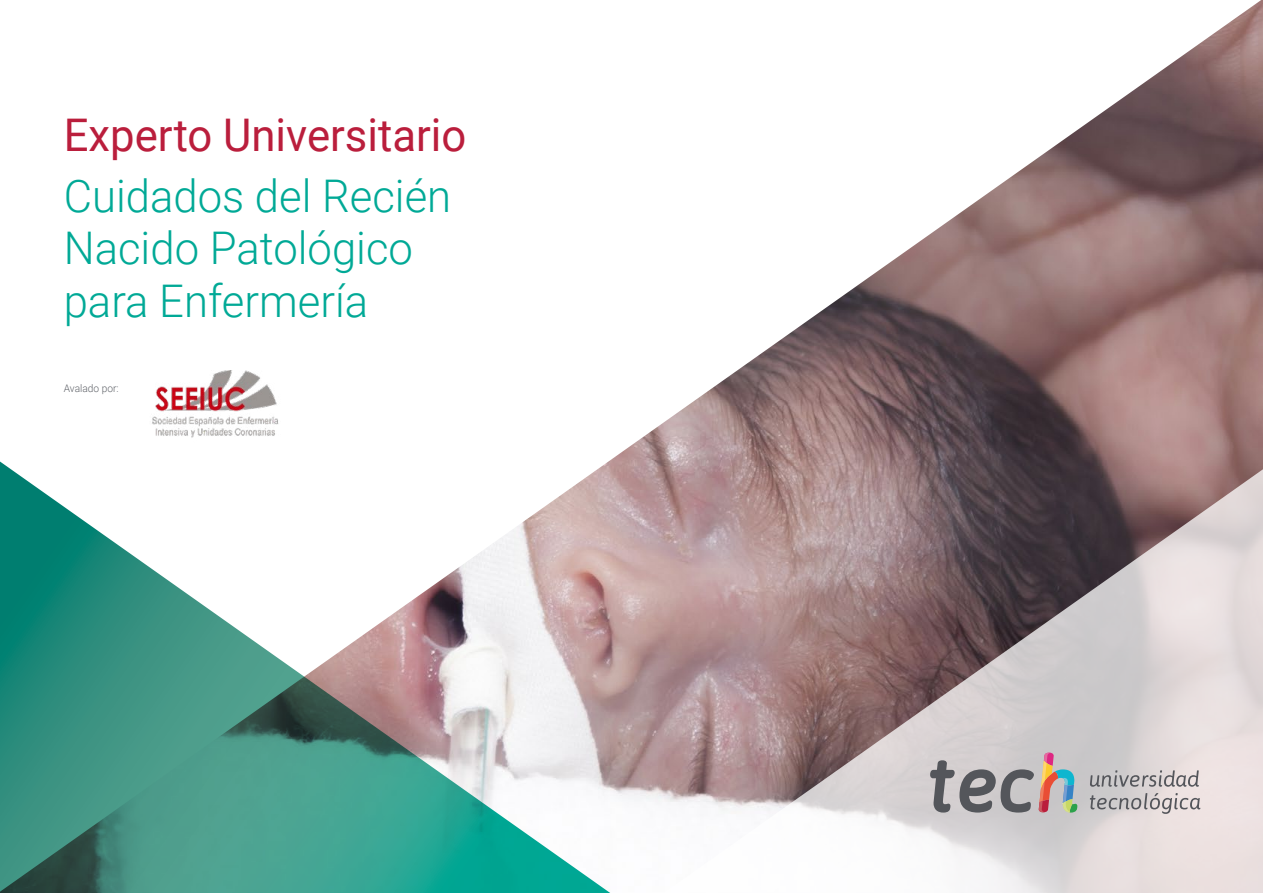
<style>
.page{position:relative;width:1263px;height:893px;background:#fff}
.page>*{position:absolute;margin:0;border:0;box-sizing:border-box;transform-origin:0 0}
.t1{font:300 45px/52.5px "Roboto";color:#00a996}
.t2{font:45px "Roboto";color:#ba1e3c}
.t3{font:300 10.5px "Roboto";color:#61646a}
</style>
<div class="page">
<img style="left:223px;top:0;width:1040px;height:454px">
<svg style="left:0;top:446px;width:640px;height:447px"></svg>
<svg style="left:634px;top:454px;width:629px;height:439px;background:#b6a6a7"></svg>
<svg style="left:930px;top:753px;width:147px;height:60px;background:#a9a4a4"></svg>
<svg style="left:1090px;top:770px;width:109px;height:17px;background:#b5b1b3"></svg>
<svg style="left:1090px;top:793px;width:110px;height:21px;background:#c0bbbc"></svg>
<img style="left:152px;top:371px;width:153px;height:72px">
<p class="t2" style="left:64px;top:103px;width:404px">Experto Universitario</p>
<p class="t1" style="left:64px;top:168px;width:389px">Cuidados del Recién<br>Nacido Patológico para Enfermería</p>
<p class="t3" style="left:64px;top:380px;width:56px">Avalado por:</p>
</div>
